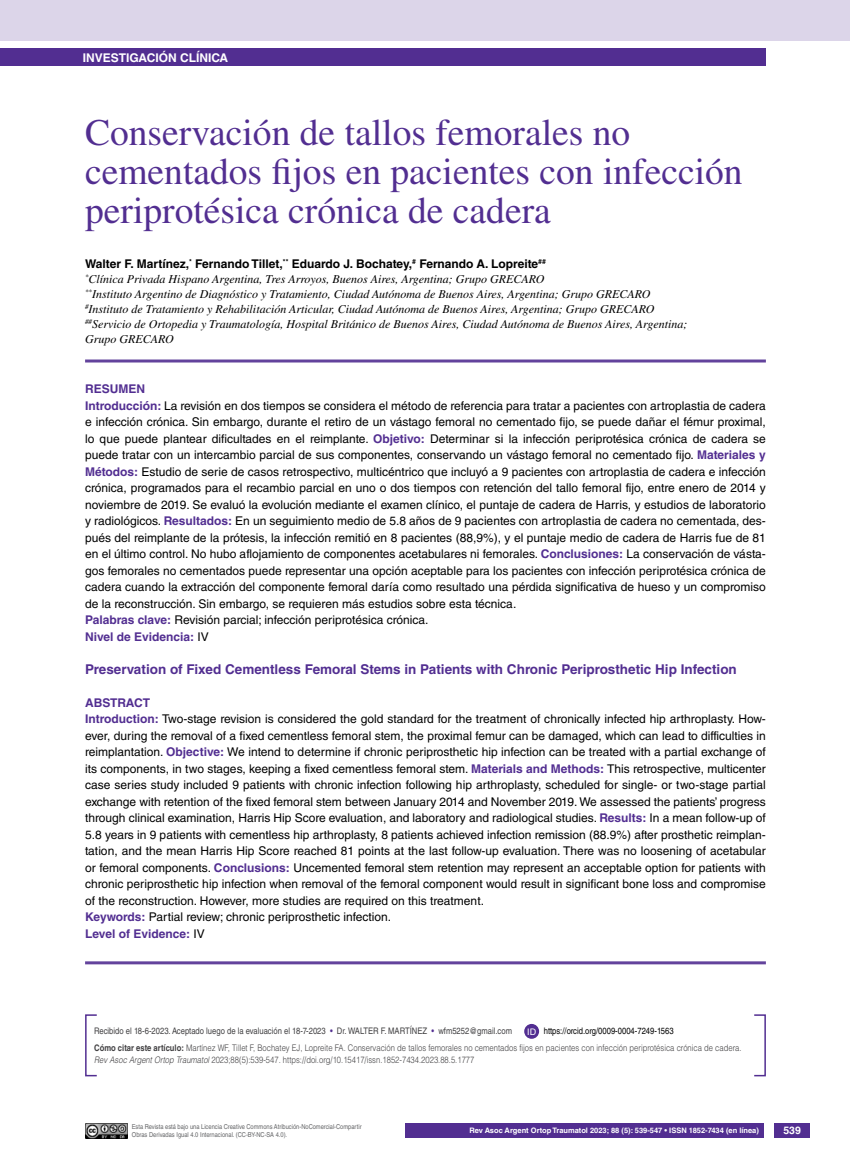
<style>
.page{position:relative;width:851px;height:1170px;background:#fff}
.page>*{position:absolute;margin:0;border:0;box-sizing:border-box;transform-origin:0 0}
.t1{font:37.5px/39px "Times LT Std";color:#522e91}
.t2{font:700 13.5px "Helvetica LT Std";color:#522e91}
.t3{font:12px/16.5px "Helvetica LT Std";color:#000}
.t4{font:italic 12px/15px "Times LT Std";color:#000}
.t5{font:700 12px "Helvetica LT Std";color:#000}
.t6{font:700 12px "Helvetica LT Std";color:#fff}
.t7{font:700 12px "Helvetica LT Std";color:#522e91}
.t8{font:700 10.5px "Helvetica LT Std";color:#fff}
.t9{font:300 9px/16.2px "Helvetica LT Std";color:#414042;scale:.85 1}
.t10{font:9px "Helvetica LT Std";color:#414042;scale:.85 1}
.t11{font:9px "Helvetica LT Std";color:#fff}
.t12{font:700 7.5px "Helvetica LT Std";color:#fff}
.t13{font:6.75px/7.5px "Helvetica LT Std";color:#636466;scale:.85 1}
.s1{font-weight:700;color:#522e91}
.s2{color:#522e91}
.s3{font-weight:400;color:#000}
.s4{font-weight:700}
.s5{font-style:italic}
</style>
<div class="page">
<div style="left:774px;top:1123px;width:35px;height:14px;background:#522e91"></div>
<div style="left:0;top:49px;width:765px;height:17px;background:#522e91"></div>
<hr style="left:85px;top:359px;width:680px;height:3px;background:#63439c">
<hr style="left:85px;top:961px;width:680px;height:3px;background:#63439c">
<img style="left:85px;top:1123px;width:42px;height:14px">
<div style="left:0;top:0;width:849px;height:41px;background:#dcd5e9"></div>
<div style="left:405px;top:1123px;width:359px;height:14px;background:#522e91"></div>
<div style="left:85px;top:1014px;width:12px;height:62px;border:2px solid #522e91"></div>
<div style="left:524px;top:1023px;width:15px;height:15px;background:#522e91;border-radius:50%"></div>
<p class="t6" style="left:83px;top:50px;width:29px">INVEST</p>
<p class="t6" style="left:126px;top:50px;width:104px">IGACIÓN CLÍNICA</p>
<h1 class="t1" style="left:85px;top:112px;width:659px">Conservación de tallos femorales no cementados fijos en pacientes con infección periprotésica crónica de cadera</h1>
<p class="t5" style="left:85px;top:256px;width:462px">Walter F. Martínez,<sup>*</sup> Fernando Tillet,<sup>**</sup> Eduardo J. Bochatey,<sup>#</sup> Fernando A. Lopreite<sup>##</sup></p>
<p class="t4" style="left:85px;top:271px;width:603px"><sup>*</sup>Clínica Privada Hispano Argentina, Tres Arroyos, Buenos Aires, Argentina; Grupo GRECARO<br><sup>**</sup>Instituto Argentino de Diagnóstico y Tratamiento, Ciudad Autónoma de Buenos Aires, Argentina; Grupo GRECARO <sup>#</sup>Instituto de Tratamiento y Rehabilitación Articular, Ciudad Autónoma de Buenos Aires, Argentina; Grupo GRECARO <sup>##</sup>Servicio de Ortopedia y Traumatología, Hospital Británico de Buenos Aires, Ciudad Autónoma de Buenos Aires, Argentina; Grupo GRECARO</p>
<p class="t3" style="left:85px;top:380px;width:682px"><span class="s1">Resumen<br>Introducción:</span> La revisión en dos tiempos se considera el método de referencia para tratar a pacientes con artroplastia de cadera e infección crónica. Sin embargo, durante el retiro de un vástago femoral no cementado fijo, se puede dañar el fémur proximal, lo que puede plantear dificultades en el reimplante. <span class="s1">Objetivo:</span> Determinar si la infección periprotésica crónica de cadera se puede tratar con un intercambio parcial de sus componentes, conservando un vástago femoral no cementado fijo. <span class="s1">Materiales y Métodos:</span> Estudio de serie de casos retrospectivo, multicéntrico que incluyó a 9 pacientes con artroplastia de cadera e infección crónica, programados para el recambio parcial en uno o dos tiempos con retención del tallo femoral fijo, entre enero de 2014 y noviembre de 2019. Se evaluó la evolución mediante el examen clínico, el puntaje de cadera de Harris, y estudios de laboratorio y radiológicos. <span class="s1">Resultados:</span> En un seguimiento medio de 5.8 años de 9 pacientes con artroplastia de cadera no cementada, des&shy;pués del reimplante de la prótesis, la infección remitió en 8 pacientes (88,9%), y el puntaje medio de cadera de Harris fue de 81 en el último control. No hubo aflojamiento de componentes acetabulares ni femorales. <span class="s1">Conclusiones:</span> La conservación de vásta&shy;gos femorales no cementados puede representar una opción aceptable para los pacientes con infección periprotésica crónica de cadera cuando la extracción del componente femoral daría como resultado una pérdida significativa de hueso y un compromiso de la reconstrucción. Sin embargo, se requieren más estudios sobre esta técnica.<br><span class="s1">Palabras clave:</span> Revisión parcial; infección periprotésica crónica.<br><span class="s1">Nivel de Evidencia:</span> IV</p>
<p class="t2" style="left:85px;top:660px;width:653px">Preservation of Fixed Cementless Femoral Stems in Patients with Chronic Periprosthetic Hip Infection</p>
<p class="t7" style="left:85px;top:695px;width:42px">Abstrac</p>
<p class="t3" style="left:85px;top:694px;width:682px;text-indent:58px"><span class="s1">t<br>Introduction:</span> Two-stage revision is considered the gold standard for the treatment of chronically infected hip arthroplasty. How&shy;ever, during the removal of a fixed cementless femoral stem, the proximal femur can be damaged, which can lead to difficulties in reimplantation. <span class="s1">Objective:</span> We intend to determine if chronic periprosthetic hip infection can be treated with a partial exchange of its components, in two stages, keeping a fixed cementless femoral stem. <span class="s1">Materials and Methods:</span> This retrospective, multicenter case series study included 9 patients with chronic infection following hip arthroplasty, scheduled for single- or two-stage partial exchange with retention of the fixed femoral stem between January 2014 and November 2019. We assessed the patients’ progress through clinical examination, Harris Hip Score evaluation, and laboratory and radiological studies. <span class="s1">Results:</span> In a mean follow-up of 5.8 years in 9 patients with cementless hip arthroplasty, 8 patients achieved infection remission (88.9%) after prosthetic reimplan&shy;tation, and the mean Harris Hip Score reached 81 points at the last follow-up evaluation. There was no loosening of acetabular or femoral components. <span class="s1">Conclusions:</span> Uncemented femoral stem retention may represent an acceptable option for patients with chronic periprosthetic hip infection when removal of the femoral component would result in significant bone loss and compromise of the reconstruction. However, more studies are required on this treatment.<br><span class="s1">Keywords:</span> Partial review; chronic periprosthetic infection.<br><span class="s1">Level of Evidence:</span> IV</p>
<p class="t10" style="left:94px;top:1025px;width:314px">Recibido el 18-6-2023. Aceptado luego de la evaluación el 18-7-2023 <span class="s2">•</span> Dr. Walter</p>
<p class="t10" style="left:381px;top:1025px;width:156px">F. MartÍnez <span class="s2">•</span> wfm5252@gmail.com</p>
<p class="t9" style="left:94px;top:1022px;width:763px;text-indent:450px"><span class="s3">https://orcid.org/0009-0004-7249-1563<br></span><span class="s4">Cómo citar este artículo:</span> Martínez WF, Tillet F, Bochatey EJ, Lopreite FA. Conservación de tallos femorales no cementados fijos en pacientes con infección periprotésica crónica de cadera.</p>
<p class="t9" style="left:94px;top:1051px;width:449px"><span class="s5">Rev Asoc Argent Ortop Traumatol</span> 2023;88(5):539-547. https://doi.org/10.15417/issn.1852-7434.2023.88.5.1777</p>
<p class="t11" style="left:527px;top:1026px;width:10px">ID</p>
<p class="t13" style="left:132px;top:1123px;width:272px">Esta Revista está bajo una Licencia Creative Commons Atribución-NoComercial-Compartir<br>Obras Derivadas Igual 4.0 Internacional. (CC-BY-NC-SA 4.0).</p>
<p class="t12" style="left:469px;top:1125px;width:291px">Rev Asoc Argent Ortop Traumatol 2023; 88 (5): 539-547 • ISSN 1852-7434 (en línea)</p>
<p class="t8" style="left:783px;top:1124px;width:19px">539</p>
</div>
